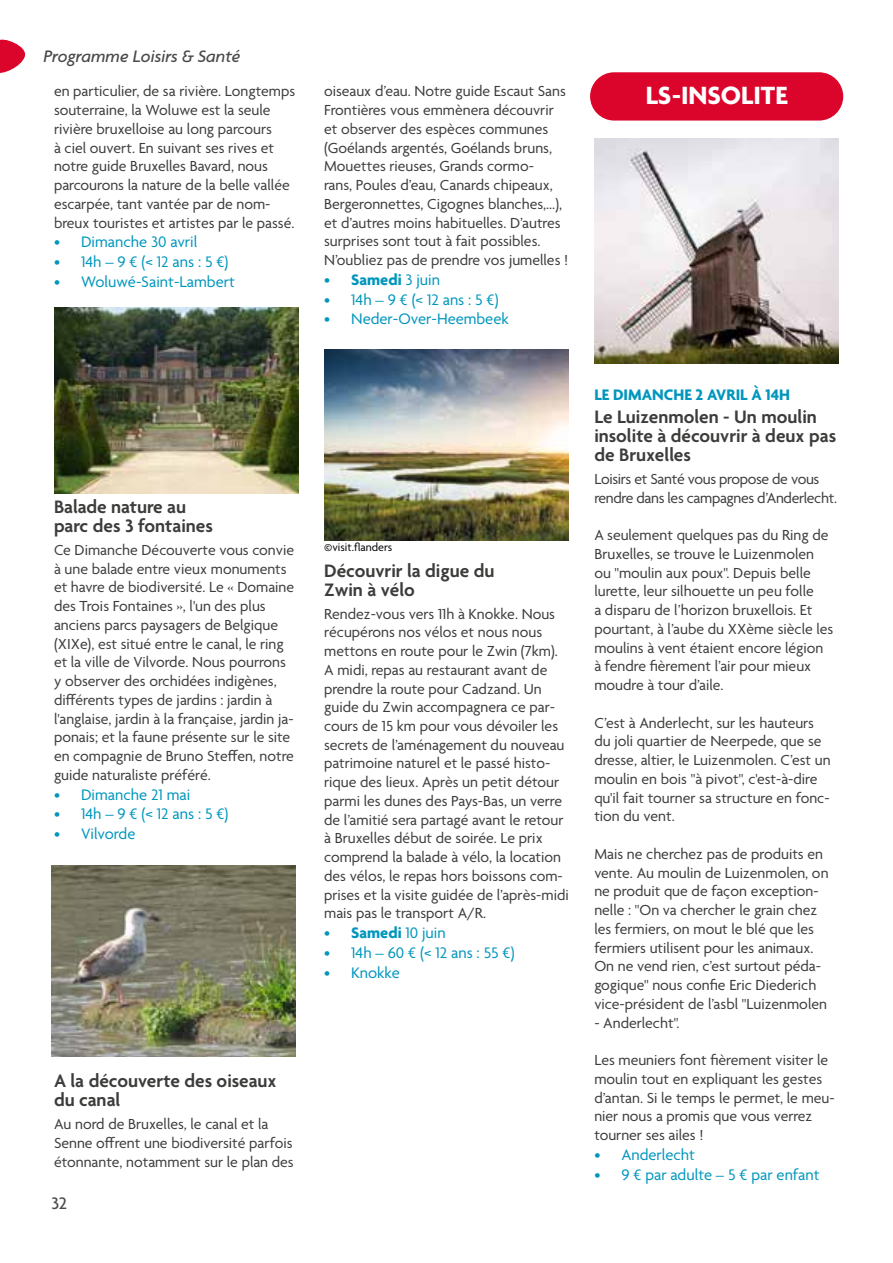
<style>
.page{position:relative;width:893px;height:1263px;background:#fff}
.page>*{position:absolute;margin:0;border:0;box-sizing:border-box;transform-origin:0 0}
.t1{font:700 27px "Agenda";color:#fff}
.t2{font:600 19.5px/18.8px "Agenda";color:#3c3c3b}
.t3{font:italic 500 18px "Agenda";color:#4a4a49}
.t4{font:500 18px "Agenda";color:#4a4a49}
.t5{font:16.5px "Agenda";color:#0096bd}
.t6{font:700 16.5px "Agenda";color:#0096bd}
.t7{font:15.75px/18.8px "Agenda";color:#3c3c3b}
.t8{font:15.75px/18.8px "Agenda";letter-spacing:-.02em;color:#3c3c3b}
.t9{font:12px "Agenda";color:#000}
.s1{font-weight:700}
.s2{font-size:13.5px}
</style>
<div class="page">
<svg style="left:0;top:39px;width:26px;height:34px"></svg>
<div style="left:590px;top:72px;width:253px;height:49px;background:#db052c;border-radius:24px"></div>
<img style="left:54px;top:308px;width:245px;height:185px">
<img style="left:51px;top:865px;width:245px;height:192px">
<img style="left:324px;top:349px;width:245px;height:192px">
<img style="left:594px;top:139px;width:245px;height:225px">
<p class="t3" style="left:43px;top:45px;width:199px">Programme Loisirs &amp; Santé</p>
<p class="t7" style="left:54px;top:83px;width:243px">en particulier, de sa rivière. Longtemps souterraine, la Woluwe est la seule rivière bruxelloise au long parcours<br>à ciel ouvert. En suivant ses rives et notre guide Bruxelles Bavard, nous parcourons la nature de la belle vallée escarpée, tant vantée par de nom&shy;breux touristes et artistes par le passé.</p>
<p class="t5" style="left:54px;top:233px;width:145px">• Dimanche 30 avril</p>
<p class="t5" style="left:54px;top:253px;width:176px">• 14h – 9 € (&lt; 12 ans : 5 €)</p>
<p class="t5" style="left:54px;top:273px;width:182px">• Woluwé-Saint-Lambert</p>
<p class="t2" style="left:54px;top:499px;width:161px">Balade nature au parc des 3 fontaines</p>
<p class="t7" style="left:54px;top:541px;width:242px">Ce Dimanche Découverte vous convie à une balade entre vieux monuments et havre de biodiversité. Le « Domaine des Trois Fontaines », l'un des plus anciens parcs paysagers de Belgique (XIXe), est situé entre le canal, le ring et la ville de Vilvorde. Nous pourrons y observer des orchidées indigènes, différents types de jardins : jardin à l'anglaise, jardin à la française, jardin ja&shy;ponais; et la faune présente sur le site en compagnie de Bruno Steffen, notre guide naturaliste préféré.</p>
<p class="t5" style="left:54px;top:785px;width:138px">• Dimanche 21 mai</p>
<p class="t5" style="left:54px;top:805px;width:176px">• 14h – 9 € (&lt; 12 ans : 5 €)</p>
<p class="t5" style="left:54px;top:825px;width:83px">• Vilvorde</p>
<p class="t2" style="left:54px;top:1073px;width:224px">A la découverte des oiseaux du canal</p>
<p class="t7" style="left:54px;top:1115px;width:241px">Au nord de Bruxelles, le canal et la<br>Senne offrent une biodiversité parfois étonnante, notamment sur le plan des</p>
<p class="t4" style="left:52px;top:1193px;width:17px">32</p>
<p class="t7" style="left:324px;top:83px;width:245px">oiseaux d’eau. Notre guide Escaut Sans Frontières vous emmènera découvrir et observer des espèces communes (Goélands argentés, Goélands bruns, Mouettes rieuses, Grands cormo-<br>rans, Poules d’eau, Canards chipeaux, Bergeronnettes, Cigognes blanches,...), et d’autres moins habituelles. D’autres surprises sont tout à fait possibles.<br>N’oubliez pas de prendre vos jumelles !</p>
<p class="t5" style="left:324px;top:271px;width:117px">• <span class="s1">Samedi</span> 3 juin</p>
<p class="t5" style="left:324px;top:290px;width:176px">• 14h – 9 € (&lt; 12 ans : 5 €)</p>
<p class="t5" style="left:324px;top:310px;width:186px">• Neder-Over-Heembeek</p>
<p class="t9" style="left:324px;top:541px;width:70px"><span class="s2">©</span>visit.flanders</p>
<p class="t2" style="left:324px;top:562px;width:172px">Découvrir la digue du<br>Zwin à vélo</p>
<p class="t7" style="left:324px;top:605px;width:246px">Rendez-vous vers 11h à Knokke. Nous récupérons nos vélos et nous nous mettons en route pour le Zwin (7km).<br>A midi, repas au restaurant avant de prendre la route pour Cadzand. Un guide du Zwin accompagnera ce par&shy;cours de 15 km pour vous dévoiler les secrets de l’aménagement du nouveau patrimoine naturel et le passé histo&shy;rique des lieux. Après un petit détour parmi les dunes des Pays-Bas, un verre de l’amitié sera partagé avant le retour à Bruxelles début de soirée. Le prix comprend la balade à vélo, la location des vélos, le repas hors boissons com&shy;prises et la visite guidée de l’après-midi mais pas le transport A/R.</p>
<p class="t5" style="left:324px;top:924px;width:123px">• <span class="s1">Samedi</span> 10 juin</p>
<p class="t5" style="left:324px;top:944px;width:192px">• 14h – 60 € (&lt; 12 ans : 55 €)</p>
<p class="t5" style="left:324px;top:964px;width:77px">• Knokke</p>
<h1 class="t1" style="left:646px;top:81px;width:143px">LS-INSOLITE</h1>
<p class="t6" style="left:594px;top:386px;width:197px">LE DIMANCHE 2 AVRIL À 14H</p>
<p class="t2" style="left:594px;top:409px;width:243px">Le Luizenmolen - Un moulin insolite à découvrir à deux pas de Bruxelles</p>
<p class="t8" style="left:594px;top:470px;width:244px">Loisirs et Santé vous propose de vous rendre dans les campagnes d’Anderlecht.</p>
<p class="t7" style="left:594px;top:527px;width:240px">A seulement quelques pas du Ring de Bruxelles, se trouve le Luizenmolen ou "moulin aux poux". Depuis belle lurette, leur silhouette un peu folle<br>a disparu de l’horizon bruxellois. Et pourtant, à l’aube du XXème siècle les moulins à vent étaient encore légion à fendre fièrement l’air pour mieux moudre à tour d’aile.</p>
<p class="t7" style="left:594px;top:714px;width:238px">C’est à Anderlecht, sur les hauteurs du joli quartier de Neerpede, que se dresse, altier, le Luizenmolen. C’est un moulin en bois "à pivot", c'est-à-dire qu'il fait tourner sa structure en fonc&shy;tion du vent.</p>
<p class="t7" style="left:594px;top:845px;width:236px">Mais ne cherchez pas de produits en vente. Au moulin de Luizenmolen, on ne produit que de façon exception&shy;nelle : "On va chercher le grain chez les fermiers, on mout le blé que les fermiers utilisent pour les animaux.<br>On ne vend rien, c’est surtout péda&shy;gogique" nous confie Eric Diederich vice-président de l’asbl "Luizenmolen</p>
<p class="t7" style="left:594px;top:1014px;width:87px">- Anderlecht".</p>
<p class="t7" style="left:594px;top:1051px;width:242px">Les meuniers font fièrement visiter le moulin tout en expliquant les gestes d’antan. Si le temps le permet, le meu&shy;nier nous a promis que vous verrez tourner ses ailes !</p>
<p class="t5" style="left:594px;top:1146px;width:102px">• Anderlecht</p>
<p class="t5" style="left:594px;top:1165px;width:227px">• 9 € par adulte – 5 € par enfant</p>
</div>
